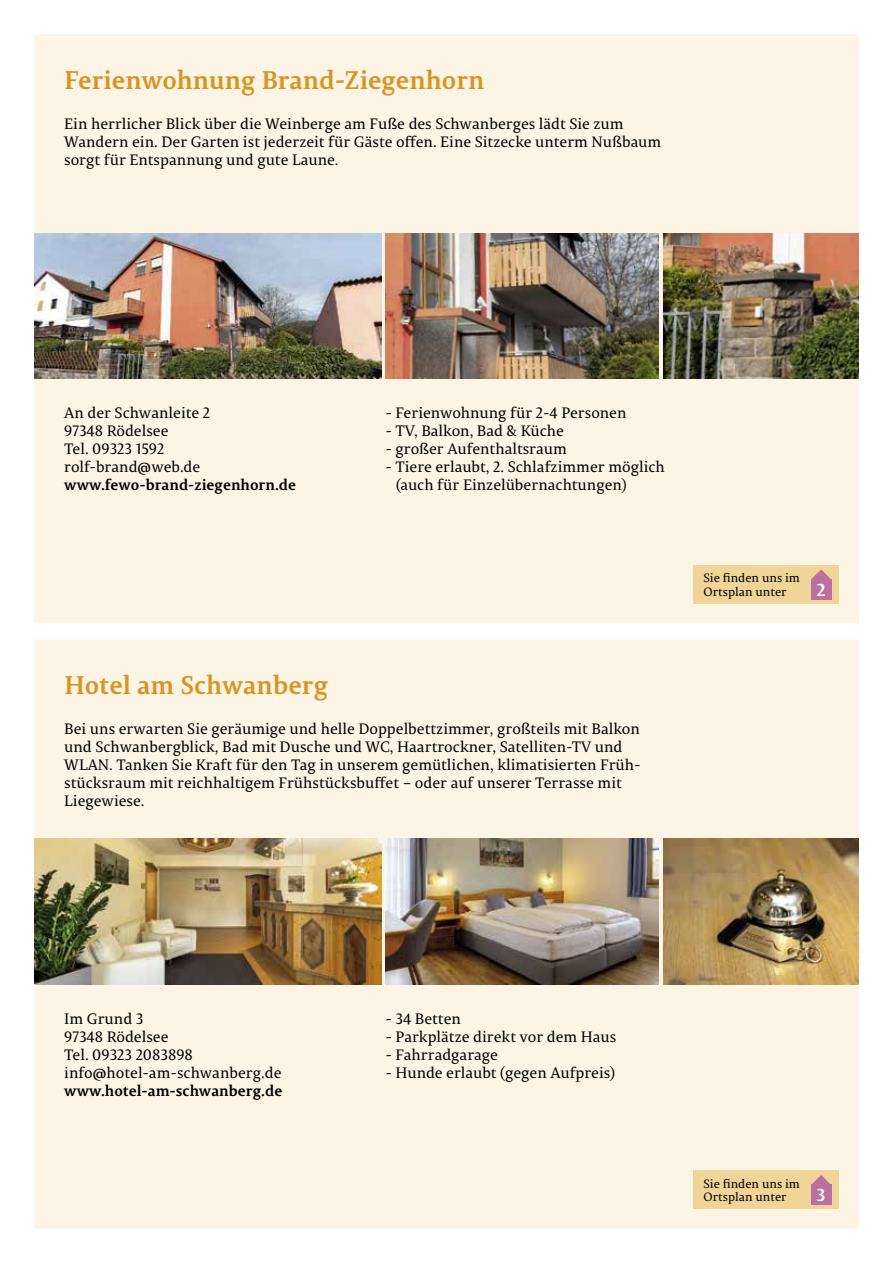
<style>
.page{position:relative;width:893px;height:1263px;background:#fff}
.page>*{position:absolute;margin:0;border:0;box-sizing:border-box;transform-origin:0 0}
.t1{font:700 25.5px "Permian Serif Typeface";color:#d89524}
.t2{font:700 17.4px "Permian Serif Typeface";color:#fff}
.t3{font:15px/18px "Permian Serif Typeface";color:#000}
.t4{font:700 15px "Permian Serif Typeface";color:#000}
.t5{font:12px/13.5px "Permian Serif Typeface";color:#000}
</style>
<div class="page">
<div style="left:34px;top:34px;width:825px;height:1195px;background:#fcf4e4"></div>
<img style="left:34px;top:839px;width:347px;height:145px">
<img style="left:34px;top:233px;width:347px;height:145px">
<img style="left:385px;top:839px;width:274px;height:145px">
<img style="left:663px;top:839px;width:196px;height:145px">
<div style="left:694px;top:1170px;width:145px;height:39px;background:#f0d498"></div>
<svg style="left:811px;top:1175px;width:20px;height:10px"></svg>
<div style="left:811px;top:1185px;width:20px;height:20px;background:#bc70a1"></div>
<div style="left:694px;top:565px;width:145px;height:39px;background:#f0d498"></div>
<svg style="left:811px;top:569px;width:20px;height:10px"></svg>
<div style="left:811px;top:579px;width:20px;height:20px;background:#bc70a1"></div>
<img style="left:663px;top:233px;width:196px;height:145px">
<img style="left:385px;top:233px;width:274px;height:145px">
<h1 class="t1" style="left:64px;top:58px;width:422px">Ferienwohnung Brand-Ziegenhorn</h1>
<p class="t3" style="left:64px;top:114px;width:599px">Ein herrlicher Blick über die Weinberge am Fuße des Schwanberges lädt Sie zum<br>Wandern ein. Der Garten ist jederzeit für Gäste offen. Eine Sitzecke unterm Nußbaum sorgt für Entspannung und gute Laune.</p>
<p class="t3" style="left:64px;top:403px;width:147px">An der Schwanleite 2<br>97348 Rödelsee<br>Tel. 09323 1592 rolf-brand@web.de</p>
<p class="t4" style="left:64px;top:472px;width:233px">www.fewo-brand-ziegenhorn.de</p>
<p class="t3" style="left:385px;top:403px;width:243px">- Ferienwohnung für 2-4 Personen</p>
<p class="t3" style="left:385px;top:421px;width:180px">- TV, Balkon, Bad &amp; Küche</p>
<p class="t3" style="left:385px;top:439px;width:183px">- großer Aufenthaltsraum</p>
<p class="t3" style="left:396px;top:457px;width:270px;text-indent:-11px">- Tiere erlaubt, 2. Schlafzimmer möglich (auch für Einzelübernachtungen)</p>
<h1 class="t1" style="left:64px;top:664px;width:265px">Hotel am Schwanberg</h1>
<p class="t3" style="left:64px;top:719px;width:578px">Bei uns erwarten Sie geräumige und helle Doppelbettzimmer, großteils mit Balkon und Schwanbergblick, Bad mit Dusche und WC, Haartrockner, Satelliten-TV und WLAN. Tanken Sie Kraft für den Tag in unserem gemütlichen, klimatisierten Früh&shy;stücksraum mit reichhaltigem Frühstücksbuffet – oder auf unserer Terrasse mit Liegewiese.</p>
<p class="t5" style="left:703px;top:570px;width:98px">Sie finden uns im<br>Ortsplan unter</p>
<p class="t2" style="left:817px;top:575px;width:10px">2</p>
<p class="t3" style="left:64px;top:1008px;width:219px">Im Grund 3<br>97348 Rödelsee<br>Tel. 09323 2083898 info@hotel-am-schwanberg.de</p>
<p class="t4" style="left:64px;top:1078px;width:220px">www.hotel-am-schwanberg.de</p>
<p class="t3" style="left:385px;top:1008px;width:77px">- 34 Betten</p>
<p class="t3" style="left:385px;top:1026px;width:232px">- Parkplätze direkt vor dem Haus</p>
<p class="t3" style="left:385px;top:1044px;width:114px">- Fahrradgarage</p>
<p class="t3" style="left:385px;top:1062px;width:231px">- Hunde erlaubt (gegen Aufpreis)</p>
<p class="t5" style="left:703px;top:1176px;width:98px">Sie finden uns im<br>Ortsplan unter</p>
<p class="t2" style="left:817px;top:1181px;width:11px">3</p>
</div>
